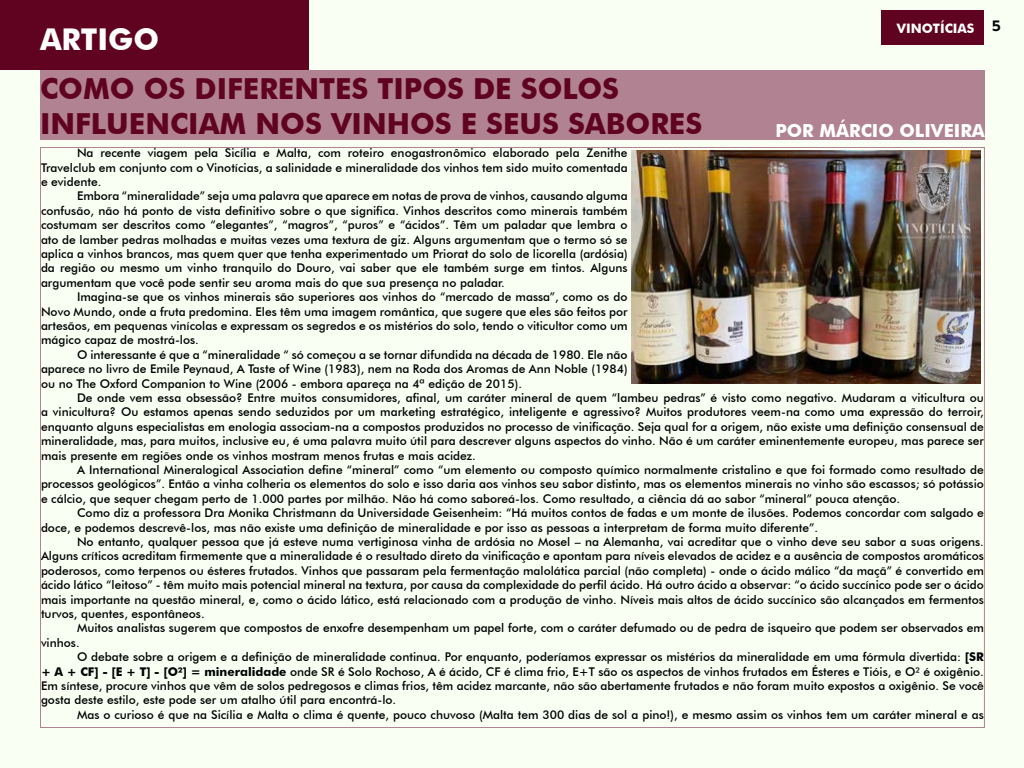
<style>
.page{position:relative;width:1024px;height:768px;background:#f9fff3}
.page>*{position:absolute;margin:0;border:0;box-sizing:border-box;transform-origin:0 0}
.t1{font:700 30px "Futura BT";color:#fff}
.t2{font:700 29px/34.8px "Futura BT";color:#600320}
.t3{font:700 18px "Futura BT";color:#fff}
.t4{font:700 13px "Futura BT";color:#fff}
.t5{font:500 12px/14.4px "Futura BT";color:#000;text-align:justify}
.s1{font-weight:700}
</style>
<div class="page">
<div style="left:882px;top:10px;width:102px;height:34px;background:#600320"></div>
<div style="left:40px;top:70px;width:945px;height:70px;background:#b18392"></div>
<div style="left:0;top:0;width:309px;height:70px;background:#600320"></div>
<img style="left:632px;top:151px;width:348px;height:233px">
<h1 class="t1" style="left:40px;top:21px;width:121px">ARTIGO</h1>
<h2 class="t2" style="left:40px;top:71px;width:664px">COMO OS DIFERENTES TIPOS DE SOLOS<br>INFLUENCIAM NOS VINHOS E SEUS SABORES</h2>
<p class="t4" style="left:897px;top:21px;width:105px">VINOTÍCIAS <sup>5</sup></p>
<h3 class="t3" style="left:776px;top:119px;width:211px">POR MÁRCIO OLIVEIRA</h3>
<p class="t5" style="left:41px;top:146px;width:588px;text-indent:36px">Na recente viagem pela Sicília e Malta, com roteiro enogastronômico elaborado pela Zenithe Travelclub em conjunto com o Vinotícias, a salinidade e mineralidade dos vinhos tem sido muito comentada e evidente.</p>
<p class="t5" style="left:41px;top:189px;width:588px;text-indent:36px">Embora “mineralidade” seja uma palavra que aparece em notas de prova de vinhos, causando alguma confusão, não há ponto de vista definitivo sobre o que significa. Vinhos descritos como minerais também costumam ser descritos como “elegantes”, “magros”, “puros” e “ácidos”. Têm um paladar que lembra o ato de lamber pedras molhadas e muitas vezes uma textura de giz. Alguns argumentam que o termo só se aplica a vinhos brancos, mas quem quer que tenha experimentado um Priorat do solo de licorella (ardósia) da região ou mesmo um vinho tranquilo do Douro, vai saber que ele também surge em tintos. Alguns argumentam que você pode sentir seu aroma mais do que sua presença no paladar.</p>
<p class="t5" style="left:41px;top:290px;width:588px;text-indent:36px">Imagina-se que os vinhos minerais são superiores aos vinhos do “mercado de massa”, como os do Novo Mundo, onde a fruta predomina. Eles têm uma imagem romântica, que sugere que eles são feitos por artesãos, em pequenas vinícolas e expressam os segredos e os mistérios do solo, tendo o viticultor como um mágico capaz de mostrá-los.</p>
<p class="t5" style="left:41px;top:347px;width:588px;text-indent:36px">O interessante é que a “mineralidade “ só começou a se tornar difundida na década de 1980. Ele não aparece no livro de Emile Peynaud, A Taste of Wine (1983), nem na Roda dos Aromas de Ann Noble (1984) ou no The Oxford Companion to Wine (2006 - embora apareça na 4ª edição de 2015).</p>
<p class="t5" style="left:41px;top:390px;width:944px;text-indent:36px">De onde vem essa obsessão? Entre muitos consumidores, afinal, um caráter mineral de quem “lambeu pedras” é visto como negativo. Mudaram a viticultura ou a vinicultura? Ou estamos apenas sendo seduzidos por um marketing estratégico, inteligente e agressivo? Muitos produtores veem-na como uma expressão do terroir, enquanto alguns especialistas em enologia associam-na a compostos produzidos no processo de vinificação. Seja qual for a origem, não existe uma definição consensual de mineralidade, mas, para muitos, inclusive eu, é uma palavra muito útil para descrever alguns aspectos do vinho. Não é um caráter eminentemente europeu, mas parece ser mais presente em regiões onde os vinhos mostram menos frutas e mais acidez.</p>
<p class="t5" style="left:41px;top:462px;width:944px;text-indent:36px">A International Mineralogical Association define “mineral” como “um elemento ou composto químico normalmente cristalino e que foi formado como resultado de processos geológicos”. Então a vinha colheria os elementos do solo e isso daria aos vinhos seu sabor distinto, mas os elementos minerais no vinho são escassos; só potássio e cálcio, que sequer chegam perto de 1.000 partes por milhão. Não há como saboreá-los. Como resultado, a ciência dá ao sabor “mineral” pouca atenção.</p>
<p class="t5" style="left:41px;top:506px;width:944px;text-indent:36px">Como diz a professora Dra Monika Christmann da Universidade Geisenheim: “Há muitos contos de fadas e um monte de ilusões. Podemos concordar com salgado e doce, e podemos descrevê-los, mas não existe uma definição de mineralidade e por isso as pessoas a interpretam de forma muito diferente”.</p>
<p class="t5" style="left:41px;top:534px;width:944px;text-indent:36px">No entanto, qualquer pessoa que já esteve numa vertiginosa vinha de ardósia no Mosel – na Alemanha, vai acreditar que o vinho deve seu sabor a suas origens.<br>Alguns críticos acreditam firmemente que a mineralidade é o resultado direto da vinificação e apontam para níveis elevados de acidez e a ausência de compostos aromáticos poderosos, como terpenos ou ésteres frutados. Vinhos que passaram pela fermentação malolática parcial (não completa) - onde o ácido málico “da maçã” é convertido em ácido lático “leitoso” - têm muito mais potencial mineral na textura, por causa da complexidade do perfil ácido. Há outro ácido a observar: “o ácido succínico pode ser o ácido mais importante na questão mineral, e, como o ácido lático, está relacionado com a produção de vinho. Níveis mais altos de ácido succínico são alcançados em fermentos turvos, quentes, espontâneos.</p>
<p class="t5" style="left:41px;top:621px;width:944px;text-indent:36px">Muitos analistas sugerem que compostos de enxofre desempenham um papel forte, com o caráter defumado ou de pedra de isqueiro que podem ser observados em vinhos.</p>
<p class="t5" style="left:41px;top:650px;width:944px;text-indent:36px">O debate sobre a origem e a definição de mineralidade continua. Por enquanto, poderíamos expressar os mistérios da mineralidade em uma fórmula divertida: <span class="s1">[SR + A + CF] - [E + T] - [O²] = mineralidade</span> onde SR é Solo Rochoso, A é ácido, CF é clima frio, E+T são os aspectos de vinhos frutados em Ésteres e Tióis, e O² é oxigênio.<br>Em síntese, procure vinhos que vêm de solos pedregosos e climas frios, têm acidez marcante, não são abertamente frutados e não foram muito expostos a oxigênio. Se você gosta deste estilo, este pode ser um atalho útil para encontrá-lo.</p>
<p class="t5" style="left:77px;top:707px;width:908px">Mas o curioso é que na Sicília e Malta o clima é quente, pouco chuvoso (Malta tem 300 dias de sol a pino!), e mesmo assim os vinhos tem um caráter mineral e as</p>
</div>
